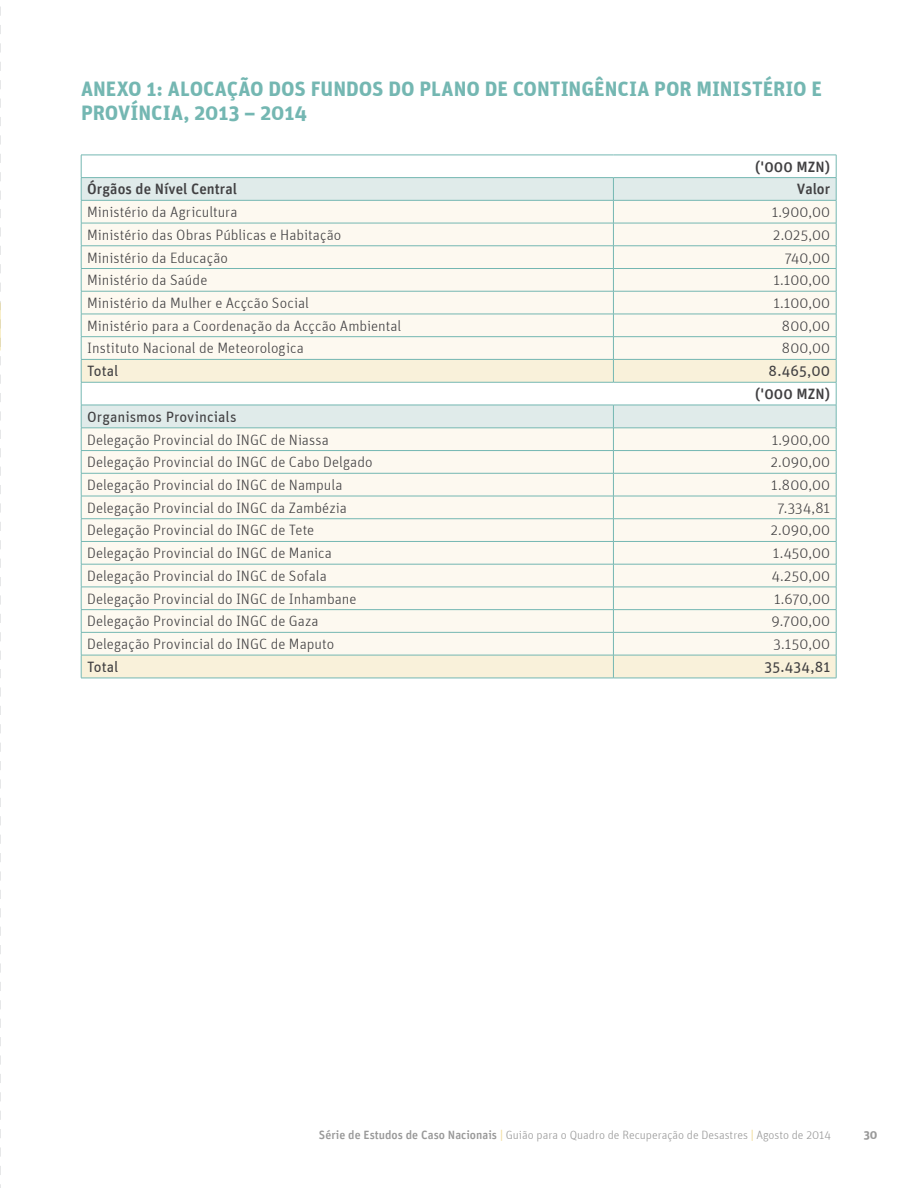
<style>
.page{position:relative;width:918px;height:1188px;background:#fff}
.page>*{position:absolute;margin:0;border:0;box-sizing:border-box;transform-origin:0 0}
.t1{font:700 21px/24px "Unit";color:#74b7b2}
.t2{font:300 15px "Unit";letter-spacing:.005em;color:#414042}
.t3{font:15px "Unit";color:#414042}
.t4{font:500 15px "Unit";letter-spacing:.005em;color:#414042}
.t5{font:300 12px "Unit";color:#999}
.t6{font:700 12px "Unit";color:#999}
.s1{font-weight:500}
.s2{font-weight:700;color:#f3e0a6}
</style>
<div class="page">
<svg style="left:0;top:6px;width:1px;height:1182px"></svg>
<svg style="left:82px;top:178px;width:754px;height:22px;background:#deeae9"></svg>
<div style="left:82px;top:201px;width:754px;height:158px;background:#fdf9f0"></div>
<svg style="left:82px;top:360px;width:754px;height:318px;fill:#fdf9f0"></svg>
<hr style="left:81px;top:223px;width:532px;height:1px;background:#74b7b2">
<hr style="left:613px;top:223px;width:223px;height:1px;background:#74b7b2">
<hr style="left:81px;top:246px;width:532px;height:1px;background:#74b7b2">
<hr style="left:613px;top:246px;width:223px;height:1px;background:#74b7b2">
<hr style="left:81px;top:268px;width:532px;height:1px;background:#74b7b2">
<hr style="left:613px;top:268px;width:223px;height:1px;background:#74b7b2">
<hr style="left:81px;top:291px;width:532px;height:1px;background:#74b7b2">
<hr style="left:613px;top:291px;width:223px;height:1px;background:#74b7b2">
<hr style="left:81px;top:314px;width:532px;height:1px;background:#74b7b2">
<hr style="left:81px;top:336px;width:532px;height:1px;background:#74b7b2">
<hr style="left:81px;top:359px;width:532px;height:1px;background:#74b7b2">
<hr style="left:81px;top:382px;width:532px;height:1px;background:#74b7b2">
<hr style="left:613px;top:382px;width:223px;height:1px;background:#74b7b2">
<hr style="left:81px;top:450px;width:532px;height:1px;background:#74b7b2">
<hr style="left:81px;top:473px;width:532px;height:1px;background:#74b7b2">
<hr style="left:81px;top:496px;width:532px;height:1px;background:#74b7b2">
<hr style="left:81px;top:518px;width:532px;height:1px;background:#74b7b2">
<hr style="left:81px;top:541px;width:532px;height:1px;background:#74b7b2">
<hr style="left:81px;top:564px;width:532px;height:1px;background:#74b7b2">
<hr style="left:81px;top:587px;width:532px;height:1px;background:#74b7b2">
<hr style="left:81px;top:609px;width:532px;height:1px;background:#74b7b2">
<hr style="left:81px;top:632px;width:532px;height:1px;background:#74b7b2">
<hr style="left:81px;top:655px;width:532px;height:1px;background:#74b7b2">
<hr style="left:81px;top:678px;width:532px;height:1px;background:#74b7b2">
<hr style="left:613px;top:314px;width:223px;height:1px;background:#74b7b2">
<hr style="left:613px;top:336px;width:223px;height:1px;background:#74b7b2">
<hr style="left:613px;top:359px;width:223px;height:1px;background:#74b7b2">
<hr style="left:613px;top:450px;width:223px;height:1px;background:#74b7b2">
<hr style="left:613px;top:473px;width:223px;height:1px;background:#74b7b2">
<hr style="left:613px;top:496px;width:223px;height:1px;background:#74b7b2">
<hr style="left:613px;top:518px;width:223px;height:1px;background:#74b7b2">
<hr style="left:613px;top:541px;width:223px;height:1px;background:#74b7b2">
<hr style="left:613px;top:564px;width:223px;height:1px;background:#74b7b2">
<hr style="left:613px;top:587px;width:223px;height:1px;background:#74b7b2">
<hr style="left:613px;top:609px;width:223px;height:1px;background:#74b7b2">
<hr style="left:613px;top:632px;width:223px;height:1px;background:#74b7b2">
<hr style="left:613px;top:655px;width:223px;height:1px;background:#74b7b2">
<hr style="left:613px;top:678px;width:223px;height:1px;background:#74b7b2">
<hr style="left:81px;top:155px;width:532px;height:1px;background:#74b7b2">
<hr style="left:613px;top:155px;width:223px;height:1px;background:#74b7b2">
<hr style="left:81px;top:177px;width:532px;height:1px;background:#74b7b2">
<hr style="left:81px;top:200px;width:532px;height:1px;background:#74b7b2">
<hr style="left:613px;top:177px;width:223px;height:1px;background:#74b7b2">
<svg style="left:613px;top:178px;width:1px;height:204px"></svg>
<hr style="left:613px;top:200px;width:223px;height:1px;background:#74b7b2">
<hr style="left:81px;top:405px;width:532px;height:1px;background:#74b7b2">
<svg style="left:81px;top:155px;width:1px;height:523px"></svg>
<hr style="left:81px;top:428px;width:532px;height:1px;background:#74b7b2">
<hr style="left:613px;top:405px;width:223px;height:1px;background:#74b7b2">
<svg style="left:613px;top:405px;width:1px;height:273px"></svg>
<svg style="left:836px;top:155px;width:1px;height:523px"></svg>
<hr style="left:613px;top:428px;width:223px;height:1px;background:#74b7b2">
<h1 class="t1" style="left:81px;top:79px;width:742px">ANEXO 1: ALOCAÇÃO DOS FUNDOS DO PLANO DE CONTINGÊNCIA POR MINISTÉRIO E<br>PROVÍNCIA, 2013 – 2014</h1>
<p class="t4" style="left:755px;top:159px;width:77px">('000 MZN)</p>
<p class="t4" style="left:87px;top:182px;width:151px">Órgãos de Nível Central</p>
<p class="t4" style="left:797px;top:182px;width:35px">Valor</p>
<p class="t2" style="left:87px;top:206px;width:152px">Ministério da Agricultura</p>
<p class="t2" style="left:772px;top:206px;width:60px">1.900,00</p>
<p class="t2" style="left:87px;top:229px;width:256px">Ministério das Obras Públicas e Habitação</p>
<p class="t2" style="left:773px;top:229px;width:58px">2.025,00</p>
<p class="t2" style="left:87px;top:252px;width:142px">Ministério da Educação</p>
<p class="t2" style="left:785px;top:252px;width:47px">740,00</p>
<p class="t2" style="left:87px;top:275px;width:122px">Ministério da Saúde</p>
<p class="t2" style="left:773px;top:275px;width:58px">1.100,00</p>
<p class="t2" style="left:87px;top:297px;width:223px">Ministério da Mulher e Acçcão Social</p>
<p class="t2" style="left:773px;top:297px;width:58px">1.100,00</p>
<p class="t2" style="left:87px;top:320px;width:316px">Ministério para a Coordenação da Acçcão Ambiental</p>
<p class="t2" style="left:782px;top:320px;width:50px">800,00</p>
<p class="t2" style="left:87px;top:343px;width:218px">Instituto Nacional de Meteorologica</p>
<p class="t2" style="left:782px;top:343px;width:50px">800,00</p>
<p class="t3" style="left:87px;top:365px;width:33px">Total</p>
<p class="t3" style="left:769px;top:365px;width:63px">8.465,00</p>
<p class="t4" style="left:755px;top:387px;width:77px">('000 MZN)</p>
<p class="t3" style="left:87px;top:411px;width:151px">Organismos Provincials</p>
<p class="t2" style="left:87px;top:434px;width:243px">Delegação Provincial do INGC de Niassa</p>
<p class="t2" style="left:772px;top:434px;width:60px">1.900,00</p>
<p class="t2" style="left:87px;top:457px;width:287px">Delegação Provincial do INGC de Cabo Delgado</p>
<p class="t2" style="left:771px;top:457px;width:61px">2.090,00</p>
<p class="t2" style="left:87px;top:479px;width:257px">Delegação Provincial do INGC de Nampula</p>
<p class="t2" style="left:771px;top:479px;width:60px">1.800,00</p>
<p class="t2" style="left:87px;top:502px;width:261px">Delegação Provincial do INGC da Zambézia</p>
<p class="t2" style="left:778px;top:502px;width:54px">7.334,81</p>
<p class="t2" style="left:87px;top:525px;width:229px">Delegação Provincial do INGC de Tete</p>
<p class="t2" style="left:771px;top:525px;width:61px">2.090,00</p>
<p class="t2" style="left:87px;top:547px;width:246px">Delegação Provincial do INGC de Manica</p>
<p class="t2" style="left:773px;top:547px;width:59px">1.450,00</p>
<p class="t2" style="left:87px;top:570px;width:241px">Delegação Provincial do INGC de Sofala</p>
<p class="t2" style="left:772px;top:570px;width:60px">4.250,00</p>
<p class="t2" style="left:87px;top:593px;width:271px">Delegação Provincial do INGC de Inhambane</p>
<p class="t2" style="left:774px;top:593px;width:58px">1.670,00</p>
<p class="t2" style="left:87px;top:616px;width:233px">Delegação Provincial do INGC de Gaza</p>
<p class="t2" style="left:772px;top:616px;width:60px">9.700,00</p>
<p class="t2" style="left:87px;top:638px;width:248px">Delegação Provincial do INGC de Maputo</p>
<p class="t2" style="left:773px;top:638px;width:58px">3.150,00</p>
<p class="t3" style="left:87px;top:661px;width:33px">Total</p>
<p class="t3" style="left:765px;top:661px;width:67px">35.434,81</p>
<p class="t5" style="left:319px;top:1130px;width:514px"><span class="s1">Série de Estudos de Caso Nacionais</span> <span class="s2">|</span> Guião para o Quadro de Recuperação de Desastres <span class="s2">|</span> Agosto de 2014</p>
<p class="t6" style="left:864px;top:1130px;width:15px">30</p>
</div>
